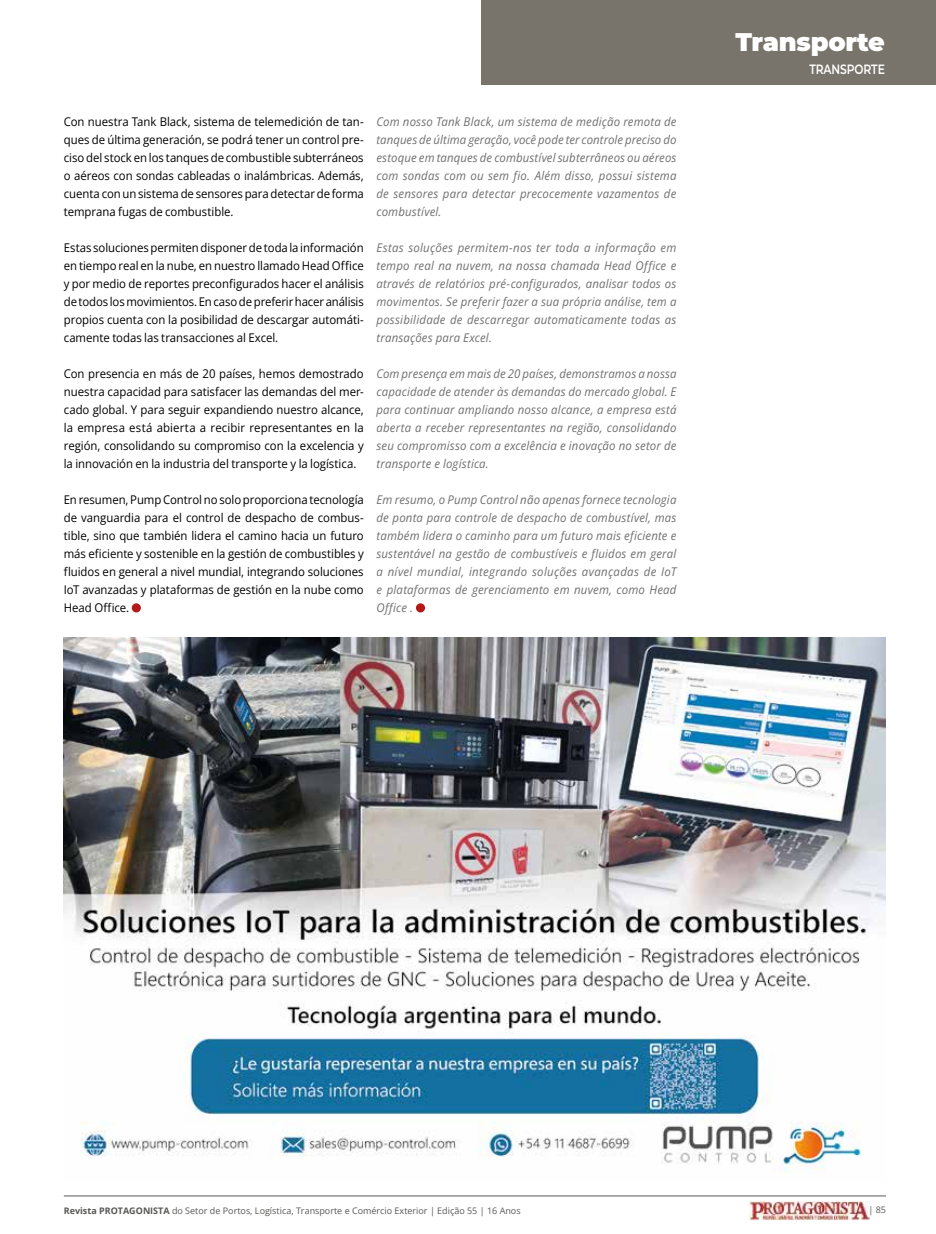
<style>
.page{position:relative;width:936px;height:1234px;background:#fff}
.page>*{position:absolute;margin:0;border:0;box-sizing:border-box;transform-origin:0 0}
.t1{font:900 25.5px "Montserrat";letter-spacing:-.01em;color:#fff}
.t2{font:600 13.5px "Montserrat";letter-spacing:-.01em;color:#fff;scale:.8 1}
.t3{font:12px/18px "Open Sans";letter-spacing:-.005em;color:#000;text-align:justify;scale:.95 1}
.t4{font:italic 12px/18px "Open Sans";letter-spacing:.015em;color:#706f6f;text-align:justify;scale:.95 1}
.t5{font:9px "Open Sans";color:#575756}
</style>
<div class="page">
<hr style="left:64px;top:1195px;width:821px;height:1px;background:#575756">
<img style="left:749px;top:1201px;width:120px;height:18px">
<div style="left:480px;top:0;width:455px;height:85px;background:#78746b"></div>
<div style="left:132px;top:603px;width:9px;height:9px;background:#b51917;border-radius:50%"></div>
<div style="left:416px;top:603px;width:9px;height:9px;background:#b51917;border-radius:50%"></div>
<img style="left:64px;top:637px;width:820px;height:536px">
<p class="t3" style="left:64px;top:112px;width:317px">Con nuestra Tank Black, sistema de telemedición de tan&shy;ques de última generación, se podrá tener un control pre&shy;ciso del stock en los tanques de combustible subterráneos o aéreos con sondas cableadas o inalámbricas. Además, cuenta con un sistema de sensores para detectar de forma temprana fugas de combustible.</p>
<p class="t3" style="left:64px;top:238px;width:317px">Estas soluciones permiten disponer de toda la información en tiempo real en la nube, en nuestro llamado Head Office y por medio de reportes preconfigurados hacer el análisis de todos los movimientos. En caso de preferir hacer análisis propios cuenta con la posibilidad de descargar automáti&shy;camente todas las transacciones al Excel.</p>
<p class="t3" style="left:64px;top:364px;width:317px">Con presencia en más de 20 países, hemos demostrado nuestra capacidad para satisfacer las demandas del mer&shy;cado global. Y para seguir expandiendo nuestro alcance, la empresa está abierta a recibir representantes en la región, consolidando su compromiso con la excelencia y la innovación en la industria del transporte y la logística.</p>
<p class="t3" style="left:64px;top:490px;width:317px">En resumen, Pump Control no solo proporciona tecnología de vanguardia para el control de despacho de combus&shy;tible, sino que también lidera el camino hacia un futuro más eficiente y sostenible en la gestión de combustibles y fluidos en general a nivel mundial, integrando soluciones IoT avanzadas y plataformas de gestión en la nube como Head Office.</p>
<p class="t4" style="left:376px;top:112px;width:317px">Com nosso Tank Black, um sistema de medição remota de tanques de última geração, você pode ter controle preciso do estoque em tanques de combustível subterrâneos ou aéreos com sondas com ou sem fio. Além disso, possui sistema de sensores para detectar precocemente vazamentos de combustível.</p>
<p class="t4" style="left:376px;top:238px;width:317px">Estas soluções permitem-nos ter toda a informação em tempo real na nuvem, na nossa chamada Head Office e através de relatórios pré-configurados, analisar todos os movimentos. Se preferir fazer a sua própria análise, tem a possibilidade de descarregar automaticamente todas as transações para Excel.</p>
<p class="t4" style="left:376px;top:364px;width:317px">Com presença em mais de 20 países, demonstramos a nossa capacidade de atender às demandas do mercado global. E para continuar ampliando nosso alcance, a empresa está aberta a receber representantes na região, consolidando seu compromisso com a excelência e inovação no setor de transporte e logística.</p>
<p class="t4" style="left:376px;top:490px;width:317px">Em resumo, o Pump Control não apenas fornece tecnologia de ponta para controle de despacho de combustível, mas também lidera o caminho para um futuro mais eficiente e sustentável na gestão de combustíveis e fluidos em geral a nível mundial, integrando soluções avançadas de IoT e plataformas de gerenciamento em nuvem, como Head Office .</p>
<h1 class="t1" style="left:735px;top:23px;width:151px">Transporte</h1>
<p class="t2" style="left:809px;top:59px;width:96px">TRANSPORTE</p>
<p class="t5" style="left:64px;top:1204px;width:458px">Revista PROTAGONISTA do Setor de Portos, Logística, Transporte e Comércio Exterior | Edição 55 | 16 Anos</p>
<p class="t5" style="left:868px;top:1203px;width:19px">| 85</p>
</div>
